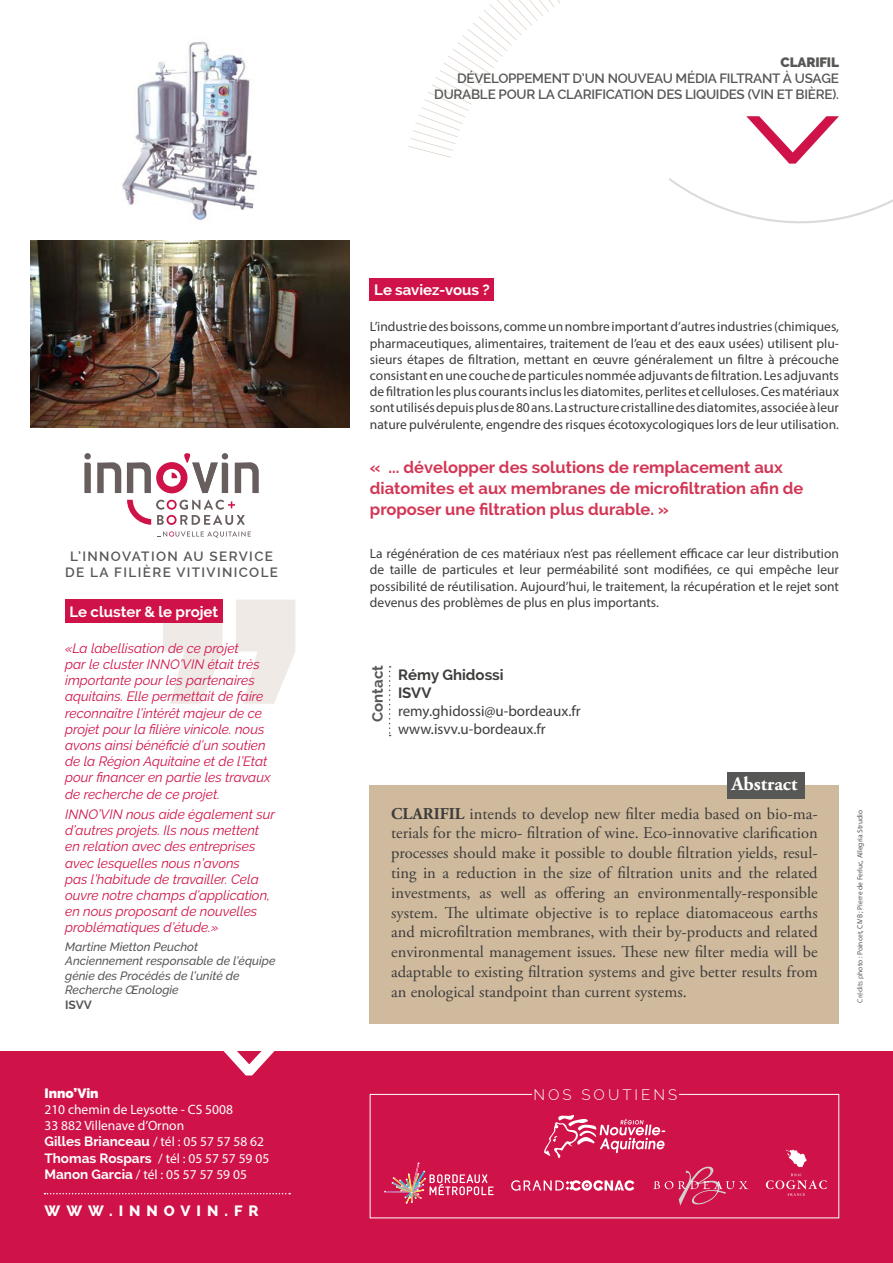
<style>
.page{position:relative;width:893px;height:1263px;background:#fff}
.page>*{position:absolute;margin:0;border:0;box-sizing:border-box;transform-origin:0 0}
.t1{font:700 19.5px "Adobe Garamond Pro";color:#fff}
.t2{font:16.5px/19.8px "Adobe Garamond Pro";color:#3c3c3b;text-align:justify}
.t3{font:700 16.5px/21px "Raleway";color:#d33655}
.t4{font:15px/18px "Myriad Pro";color:#3d3d3c}
.t5{font:700 15px "Raleway";color:#fff}
.t6{font:700 15px/18px "Raleway";color:#3d3d3c}
.t7{font:800 15px "Raleway";letter-spacing:.4em;color:#fff}
.t8{font:300 15px "Raleway";letter-spacing:.2em;color:#fff}
.t9{font:700 15px "Raleway";color:#575756}
.t10{font:13.5px/16.2px "Myriad Pro";color:#3c3c3b;text-align:justify}
.t11{font:italic 13.5px/16.2px "Raleway";color:#cf1348}
.t12{font:13.5px/16.2px "Myriad Pro";color:#fff}
.t13{font:600 13.5px/16.2px "Raleway";letter-spacing:-.02em;color:#575756;text-align:right}
.t14{font:600 13.5px/16.2px "Raleway";letter-spacing:.1em;color:#575756;text-align:center}
.t15{font:700 13.5px "Raleway";color:#fff}
.t16{font:900 13.5px "Raleway";letter-spacing:-.01em;color:#575756}
.t17{font:900 13.5px "Raleway";color:#fff}
.t18{font:italic 500 12px/14.4px "Raleway";color:#575756}
.t19{font:700 12px "Raleway";color:#575756}
.t20{font:7.5px "Myriad Pro";color:#575756}
.s1{font-family:"Myriad Pro";font-weight:400}
.s2{font-family:"Raleway";font-weight:700}
.s3{font-weight:700}
.s4{color:#6b6b6a}
</style>
<div class="page">
<div style="left:370px;top:785px;width:469px;height:239px;background:#d0ba9d"></div>
<svg style="left:163px;top:600px;width:132px;height:104px"></svg>
<div style="left:0;top:1052px;width:893px;height:211px;background:#cf1348"></div>
<svg style="left:408px;top:0;width:152px;height:158px"></svg>
<div style="left:727px;top:772px;width:78px;height:27px;background:#575756"></div>
<div style="left:65px;top:600px;width:157px;height:23px;background:#cf1348"></div>
<div style="left:370px;top:278px;width:124px;height:23px;background:#cf1348"></div>
<img style="left:122px;top:41px;width:136px;height:180px">
<img style="left:31px;top:240px;width:319px;height:187px">
<svg style="left:157px;top:531px;width:94px;height:7px"></svg>
<svg style="left:235px;top:462px;width:24px;height:31px"></svg>
<svg style="left:97px;top:462px;width:24px;height:31px"></svg>
<div style="left:84px;top:453px;width:7px;height:6px;background:#695e5e;border-radius:50%"></div>
<svg style="left:84px;top:463px;width:7px;height:30px"></svg>
<svg style="left:127px;top:500px;width:118px;height:25px"></svg>
<svg style="left:127px;top:453px;width:101px;height:40px"></svg>
<svg style="left:203px;top:1051px;width:92px;height:24px"></svg>
<svg style="left:669px;top:116px;width:224px;height:108px"></svg>
<svg style="left:44px;top:1193px;width:246px;height:1px"></svg>
<svg style="left:389px;top:666px;width:2px;height:70px"></svg>
<svg style="left:653px;top:1166px;width:96px;height:40px"></svg>
<svg style="left:384px;top:1162px;width:110px;height:42px"></svg>
<div style="left:370px;top:1094px;width:469px;height:124px;border:1px solid #fff"></div>
<div style="left:533px;top:1087px;width:146px;height:15px;background:#cf1348"></div>
<svg style="left:544px;top:1115px;width:121px;height:44px"></svg>
<svg style="left:511px;top:1180px;width:123px;height:11px"></svg>
<svg style="left:766px;top:1174px;width:61px;height:22px"></svg>
<svg style="left:786px;top:1149px;width:21px;height:18px"></svg>
<p class="t14" style="left:65px;top:548px;width:215px">L’INNOVATION AU SERVICE<br>DE LA FILIÈRE VITIVINICOLE</p>
<p class="t5" style="left:69px;top:603px;width:150px">Le cluster &amp; le projet</p>
<p class="t11" style="left:65px;top:640px;width:207px">«La labellisation de ce projet<br>par le cluster INNO’VIN était très importante pour les partenaires aquitains. Elle permettait de faire reconnaître l’intérêt majeur de ce projet pour la filière vinicole. nous avons ainsi bénéficié d’un soutien de la Région Aquitaine et de l’Etat pour financer en partie les travaux de recherche de ce projet.</p>
<p class="t11" style="left:65px;top:806px;width:211px">INNO’VIN nous aide également sur d’autres projets. Ils nous mettent en relation avec des entreprises avec lesquelles nous n’avons<br>pas l’habitude de travailler. Cela ouvre notre champs d’application, en nous proposant de nouvelles problématiques d’étude.»</p>
<p class="t18" style="left:65px;top:940px;width:212px">Martine Mietton Peuchot<br>Anciennement responsable de l’équipe génie des Procédés de l’unité de<br>Recherche Œnologie</p>
<p class="t19" style="left:65px;top:997px;width:28px">ISVV</p>
<p class="t17" style="left:44px;top:1085px;width:56px">Inno’Vin</p>
<p class="t12" style="left:44px;top:1101px;width:190px">210 chemin de Leysotte - CS 5008<br>33 882 Villenave d’Ornon</p>
<p class="t15" style="left:44px;top:1134px;width:221px">Gilles Brianceau <span class="s1">/ tél : 05 57 57 58 62</span></p>
<p class="t12" style="left:44px;top:1150px;width:226px"><span class="s2">Thomas Rospars</span> / tél : 05 57 57 59 05<br><span class="s2">Manon Garcia</span> / tél : 05 57 57 59 05</p>
<p class="t7" style="left:45px;top:1202px;width:216px">WWW.INNOVIN.FR</p>
<p class="t16" style="left:780px;top:54px;width:60px">CLARIFIL</p>
<p class="t13" style="left:434px;top:70px;width:406px">DÉVELOPPEMENT D’UN NOUVEAU MÉDIA FILTRANT À USAGE<br>DURABLE POUR LA CLARIFICATION DES LIQUIDES (VIN ET BIÈRE).</p>
<p class="t5" style="left:374px;top:281px;width:117px">Le saviez-vous ?</p>
<p class="t10" style="left:370px;top:318px;width:471px">L’industrie des boissons, comme un nombre important d’autres industries (chimiques, pharmaceutiques, alimentaires, traitement de l’eau et des eaux usées) utilisent plu&shy;sieurs étapes de filtration, mettant en œuvre généralement un filtre à précouche consistant en une couche de particules nommée adjuvants de filtration. Les adjuvants de filtration les plus courants inclus les diatomites, perlites et celluloses. Ces matériaux sont utilisés depuis plus de 80 ans. La structure cristalline des diatomites, associée à leur nature pulvérulente, engendre des risques écotoxycologiques lors de leur utilisation.</p>
<p class="t3" style="left:370px;top:457px;width:435px">« ... développer des solutions de remplacement aux diatomites et aux membranes de microfiltration afin de proposer une filtration plus durable. »</p>
<p class="t10" style="left:370px;top:545px;width:471px">La régénération de ces matériaux n’est pas réellement efficace car leur distribution de taille de particules et leur perméabilité sont modifiées, ce qui empêche leur possibilité de réutilisation. Aujourd’hui, le traitement, la récupération et le rejet sont devenus des problèmes de plus en plus importants.</p>
<p class="t9" style="left:369px;top:721px;width:58px;rotate:-90deg">Contact</p>
<p class="t6" style="left:398px;top:666px;width:107px">Rémy Ghidossi<br>ISVV</p>
<p class="t4" style="left:398px;top:702px;width:184px">remy.ghidossi@u-bordeaux.fr www.isvv.u-bordeaux.fr</p>
<h1 class="t1" style="left:731px;top:773px;width:67px">Abstract</h1>
<p class="t2" style="left:391px;top:804px;width:428px"><span class="s3">CLARIFIL</span> intends to develop new filter media based on bio-ma&shy;terials for the micro- filtration of wine. Eco-innovative clarification processes should make it possible to double filtration yields, resul&shy;ting in a reduction in the size of filtration units and the related investments, as well as offering an environmentally-responsible system. The ultimate objective is to replace diatomaceous earths and microfiltration membranes, with their by-products and related environmental management issues. These new filter media will be adaptable to existing filtration systems and give better results from an enological standpoint than current systems.</p>
<p class="t20" style="left:855px;top:1002px;width:194px;rotate:-90deg"><span class="s4">Crédits p</span>hoto : Poincet, CIVB ; Pierre de Ferluc, Allegria Strudio</p>
<p class="t8" style="left:533px;top:1086px;width:145px">NOS SOUTIENS</p>
</div>
